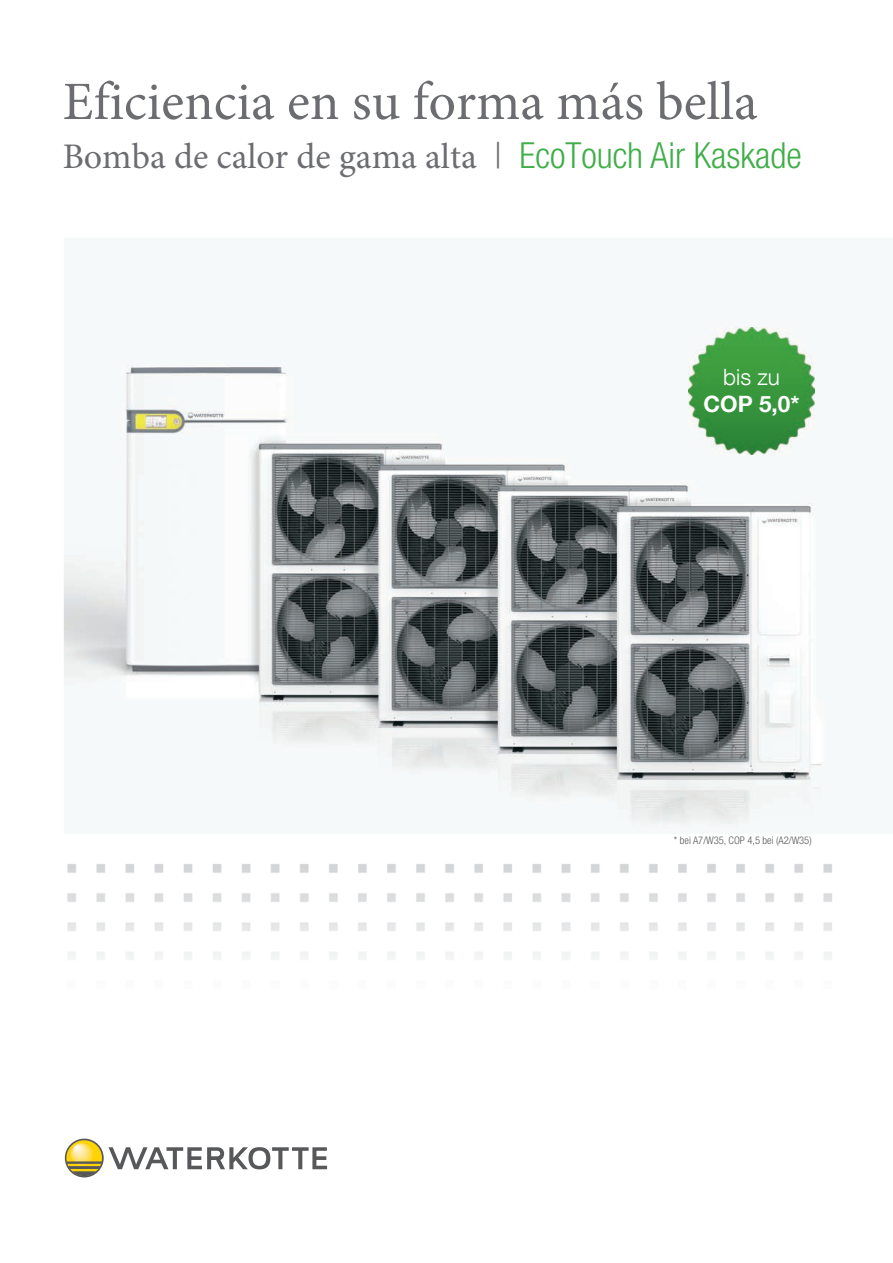
<style>
.page{position:relative;width:893px;height:1263px;background:#fff}
.page>*{position:absolute;margin:0;border:0;box-sizing:border-box;transform-origin:0 0}
.t1{font:54px "Minion Pro";color:#6c6d70}
.t2{font:36px "Minion Pro";color:#6c6d70}
.t3{font:700 22.5px "Helvetica Neue LT Com";color:#fff}
.t4{font:300 22.5px "Helvetica Neue LT Com";color:#fff}
.t5{font:300 condensed 10.5px "Helvetica Neue LT Com";color:#57585a}
.s1{font-family:"Helvetica Neue LT Com";font-weight:300;font-stretch:condensed}
.s2{font-family:"Helvetica Neue LT Com";font-weight:300;font-stretch:condensed;color:#40ae49}
</style>
<div class="page">
<svg style="left:65px;top:1138px;width:262px;height:39px"></svg>
<img style="left:67px;top:864px;width:765px;height:96px">
<img style="left:64px;top:364px;width:759px;height:463px">
<img style="left:688px;top:327px;width:127px;height:128px">
<h1 class="t1" style="left:63px;top:66px;width:696px">Eficiencia en su forma más bella</h1>
<p class="t2" style="left:63px;top:133px;width:741px">Bomba de calor de gama alta <span class="s1">|</span> <span class="s2">EcoTouch Air Kaskade</span></p>
<p class="t4" style="left:723px;top:364px;width:58px">bis zu</p>
<p class="t3" style="left:704px;top:390px;width:97px">COP 5,0*</p>
<p class="t5" style="left:674px;top:834px;width:139px">* bei A7/W35, COP 4,5 bei (A2/W35)</p>
</div>
